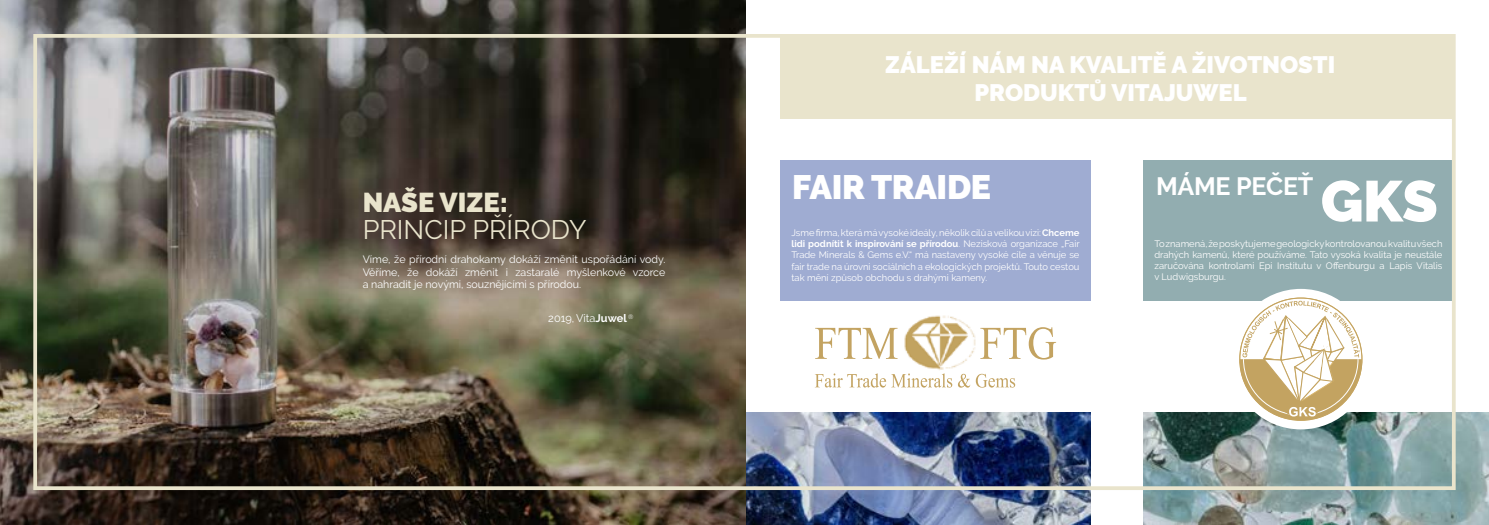
<style>
.page{position:relative;width:1489px;height:525px;background:#fff}
.page>*{position:absolute;margin:0;border:0;box-sizing:border-box;transform-origin:0 0}
.t1{font:900 57.5px "Raleway";color:#fff}
.t2{font:900 33.75px "Raleway";letter-spacing:-.01em;color:#fff}
.t3{font:900 27.12px "Raleway";color:#e9e4cc}
.t4{font:26.75px "Raleway";color:#e9e4cc}
.t5{font:700 25px "Raleway";letter-spacing:-.01em;color:#fff}
.t6{font:900 23.75px/28.5px "Raleway";color:#fff;text-align:center}
.t7{font:11px "Raleway";color:#fff}
.t8{font:10.62px/12.8px "Raleway";color:#fff;text-align:justify}
.t9{font:9.38px/11.2px "Raleway";color:#fff;text-align:justify}
.s1{font-weight:700}
</style>
<div class="page">
<img style="left:1143px;top:412px;width:345px;height:112px">
<img style="left:745px;top:491px;width:345px;height:33px">
<img style="left:0;top:0;width:745px;height:524px">
<img style="left:31px;top:32px;width:1426px;height:459px">
<h3 class="t3" style="left:363px;top:186px;width:147px">NAŠE VIZE:</h3>
<h3 class="t4" style="left:363px;top:213px;width:225px">PRINCIP PŘÍRODY</h3>
<p class="t8" style="left:363px;top:252px;width:304px">Víme, že přírodní drahokamy dokáží změnit uspořádání vody.<br>Věříme, že dokáží změnit i zastaralé myšlenkové vzorce a nahradit je novými, souznějícími s přírodou.</p>
<p class="t7" style="left:548px;top:312px;width:87px">2019, Vita<span class="s1">Juwel</span> <sup>®</sup></p>
<h3 class="t6" style="left:885px;top:50px;width:451px">ZÁLEŽÍ NÁM NA KVALITĚ A ŽIVOTNOSTI<br>PRODUKTŮ VITAJUWEL</h3>
<h2 class="t2" style="left:792px;top:168px;width:200px">FAIR TRAIDE</h2>
<h3 class="t5" style="left:1155px;top:171px;width:159px">MÁME PEČEŤ</h3>
<p class="t9" style="left:791px;top:227px;width:289px">Jsme firma, která má vysoké ideály, několik cílů a velikou vizi: <span class="s1">Chceme</span></p>
<h1 class="t1" style="left:1320px;top:168px;width:118px">GKS</h1>
<p class="t9" style="left:791px;top:238px;width:290px"><span class="s1">lidi podnítit k inspirování se přírodou</span>. Nezisková organizace „Fair Trade Minerals &amp; Gems e.V.“ má nastaveny vysoké cíle a věnuje se fair trade na úrovni sociálních a ekologických projektů. Touto cestou tak mění způsob obchodu s drahými kameny.</p>
<p class="t9" style="left:1154px;top:237px;width:289px">To znamená, že poskytujeme geologicky kontrolovanou kvalitu všech drahých kamenů, které používáme. Tato vysoká kvalita je neustále zaručována kontrolami Epi Institutu v Offenburgu a Lapis Vitalis v Ludwigsburgu.</p>
</div>
